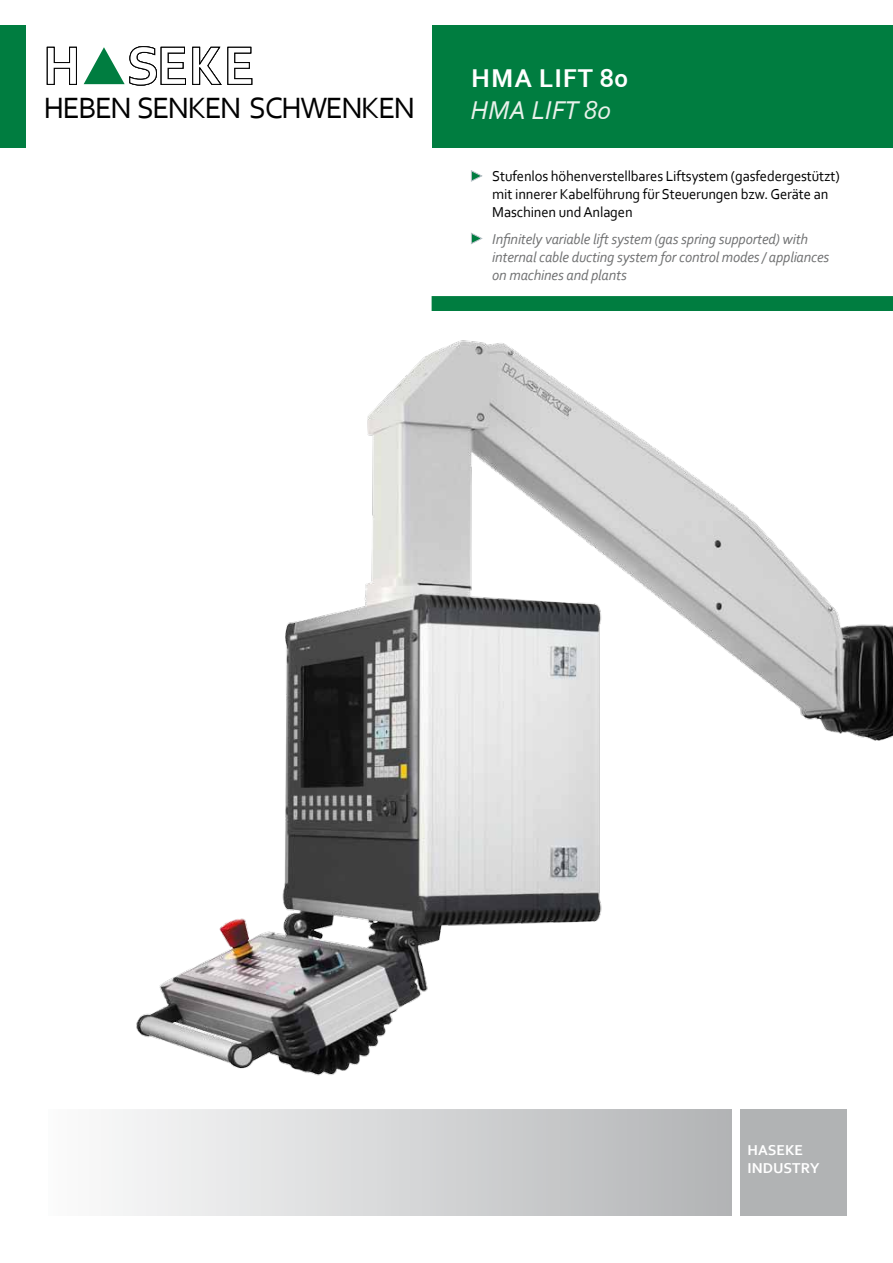
<style>
.page{position:relative;width:893px;height:1263px;background:#fff}
.page>*{position:absolute;margin:0;border:0;box-sizing:border-box;transform-origin:0 0}
.t1{font:30.75px "Corbel";letter-spacing:-.05em;color:#000}
.t2{font:700 27px "Corbel";letter-spacing:.04em;color:#fff}
.t3{font:italic 27px "Corbel";color:#e8f1ea}
.t4{font:italic 15px/18px "Corbel";letter-spacing:-.01em;color:#707172}
.t5{font:15px/18px "Corbel";letter-spacing:-.01em;color:#000}
.t6{font:700 15px "Corbel";color:#fff}
</style>
<div class="page">
<img style="left:136px;top:340px;width:757px;height:736px">
<div style="left:432px;top:296px;width:461px;height:15px;background:#007d40"></div>
<svg style="left:47px;top:46px;width:205px;height:40px"></svg>
<div style="left:433px;top:25px;width:460px;height:122px;background:#007d40"></div>
<div style="left:0;top:25px;width:26px;height:122px;background:#007d40"></div>
<div style="left:740px;top:1109px;width:106px;height:107px;background:#b1b3b4"></div>
<div style="left:48px;top:1109px;width:683px;height:107px;background:linear-gradient(to right,#fcfcfd,#b3b4b6)"></div>
<svg style="left:471px;top:170px;width:11px;height:11px"></svg>
<svg style="left:471px;top:233px;width:11px;height:11px"></svg>
<h1 class="t1" style="left:44px;top:89px;width:373px">HEBEN SENKEN SCHWENKEN</h1>
<h2 class="t2" style="left:471px;top:61px;width:159px">HMA LIFT 80</h2>
<h2 class="t3" style="left:471px;top:93px;width:142px">HMA LIFT 80</h2>
<p class="t5" style="left:492px;top:167px;width:349px">Stufenlos höhenverstellbares Liftsystem (gasfedergestützt) mit innerer Kabelführung für Steuerungen bzw. Geräte an<br>Maschinen und Anlagen</p>
<p class="t4" style="left:492px;top:229px;width:339px">Infinitely variable lift system (gas spring supported) with internal cable ducting system for control modes / appliances on machines and plants</p>
<p class="t6" style="left:748px;top:1141px;width:57px">HASEKE</p>
<p class="t6" style="left:748px;top:1158px;width:74px">INDuSTRY</p>
</div>
